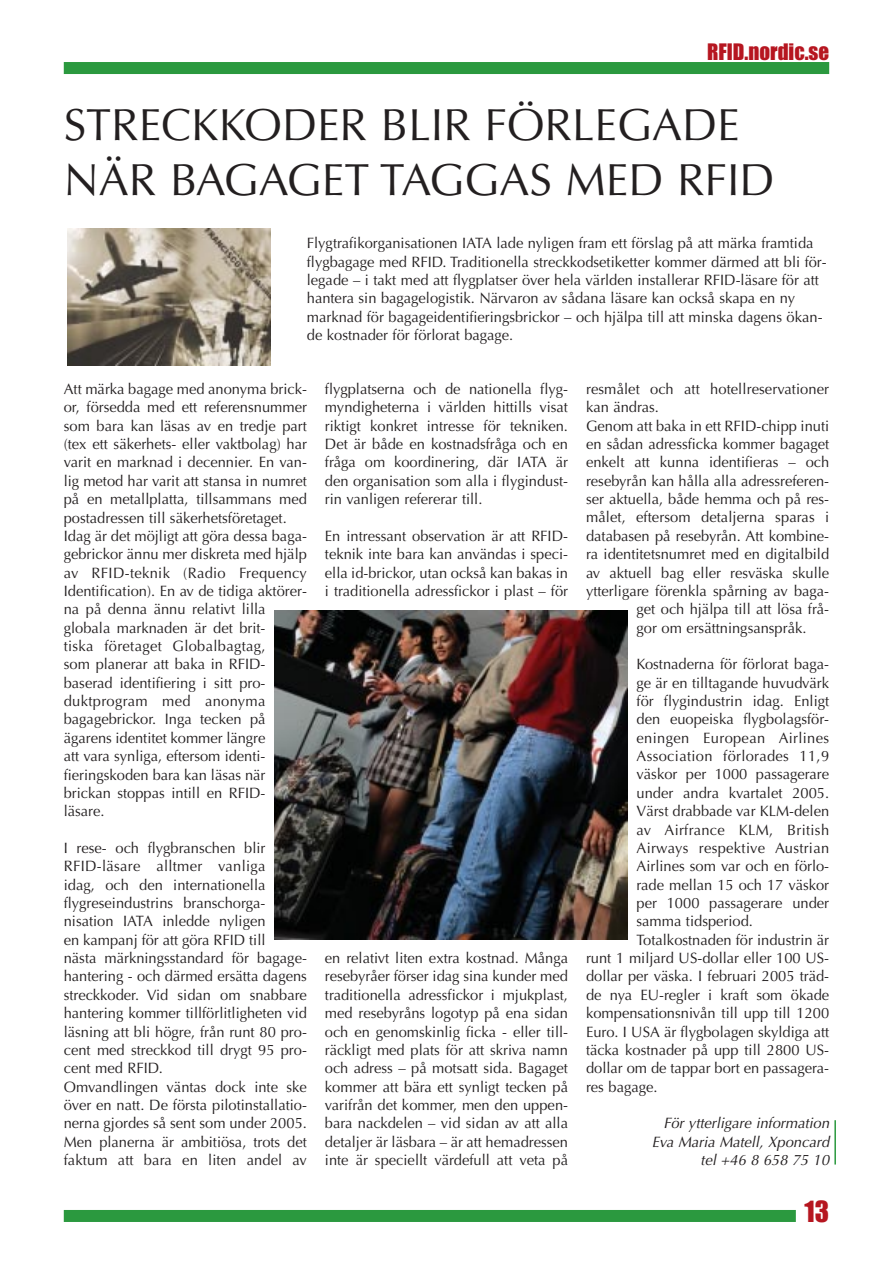
<style>
.page{position:relative;width:893px;height:1263px;background:#fff}
.page>*{position:absolute;margin:0;border:0;box-sizing:border-box;transform-origin:0 0}
.t1{font:45px/55.1px "Optima";color:#231f20}
.t2{font:27px "Impact";color:#b61620}
.t3{font:21px "Impact";color:#b61620}
.t4{font:15px/18.3px "Optima";color:#231f20}
.t5{font:15px "Optima";letter-spacing:.02em;color:#231f20}
.t6{font:italic 15px/18.3px "Optima";color:#231f20;text-align:right}
</style>
<div class="page">
<div style="left:64px;top:62px;width:765px;height:12px;background:#2b993f"></div>
<div style="left:64px;top:1210px;width:732px;height:12px;background:#2b993f"></div>
<hr style="left:834px;top:1120px;width:2px;height:44px;background:#2b993f">
<img style="left:275px;top:611px;width:353px;height:328px">
<img style="left:68px;top:229px;width:202px;height:137px">
<h3 class="t3" style="left:707px;top:45px;width:124px">RFID.nordic.se</h3>
<h1 class="t1" style="left:64px;top:102px;width:712px">STRECKKODER BLIR FÖRLEGADE<br>NÄR BAGAGET TAGGAS MED RFID</h1>
<p class="t4" style="left:307px;top:235px;width:521px">Flygtrafikorganisationen IATA lade nyligen fram ett förslag på att märka framtida flygbagage med RFID. Traditionella streckkodsetiketter kommer därmed att bli för&shy;legade – i takt med att flygplatser över hela världen installerar RFID-läsare för att hantera sin bagagelogistik. Närvaron av sådana läsare kan också skapa en ny marknad för bagageidentifieringsbrickor – och hjälpa till att minska dagens ökan&shy;de kostnader för förlorat bagage.</p>
<p class="t4" style="left:64px;top:381px;width:245px">Att märka bagage med anonyma brick&shy;or, försedda med ett referensnummer som bara kan läsas av en tredje part (tex ett säkerhets- eller vaktbolag) har varit en marknad i decennier. En van&shy;lig metod har varit att stansa in numret på en metallplatta, tillsammans med postadressen till säkerhetsföretaget.<br>Idag är det möjligt att göra dessa baga&shy;gebrickor ännu mer diskreta med hjälp av RFID-teknik (Radio Frequency Identification). En av de tidiga aktörer&shy;na på denna ännu relativt lilla globala marknaden är det brit-<br>tiska företaget Globalbagtag,<br>som planerar att baka in RFID&shy;baserad identifiering i sitt pro&shy;duktprogram med anonyma bagagebrickor. Inga tecken på ägarens identitet kommer längre<br>att vara synliga, eftersom identi&shy;fieringskoden bara kan läsas när brickan stoppas intill en RFID&shy;läsare.</p>
<p class="t4" style="left:64px;top:840px;width:245px">I rese- och flygbranschen blir RFID-läsare alltmer vanliga<br>idag, och den internationella flygreseindustrins branschorga&shy;nisation IATA inledde nyligen<br>en kampanj för att göra RFID till<br>nästa märkningsstandard för bagage&shy;hantering - och därmed ersätta dagens streckkoder. Vid sidan om snabbare hantering kommer tillförlitligheten vid läsning att bli högre, från runt 80 pro&shy;cent med streckkod till drygt 95 pro&shy;cent med RFID.<br>Omvandlingen väntas dock inte ske över en natt. De första pilotinstallatio&shy;nerna gjordes så sent som under 2005.<br>Men planerna är ambitiösa, trots det faktum att bara en liten andel av</p>
<p class="t4" style="left:325px;top:381px;width:245px;text-align:justify">flygplatserna och de nationella flyg&shy;myndigheterna i världen hittills visat riktigt konkret intresse för tekniken.<br>Det är både en kostnadsfråga och en fråga om koordinering, där IATA är den organisation som alla i flygindust&shy;rin vanligen refererar till.</p>
<p class="t4" style="left:325px;top:528px;width:245px;text-align:justify">En intressant observation är att RFID&shy;teknik inte bara kan användas i speci&shy;ella id-brickor, utan också kan bakas in i traditionella adressfickor i plast – för</p>
<p class="t4" style="left:325px;top:950px;width:245px;text-align:justify">en relativt liten extra kostnad. Många resebyråer förser idag sina kunder med traditionella adressfickor i mjukplast, med resebyråns logotyp på ena sidan och en genomskinlig ficka - eller till&shy;räckligt med plats för att skriva namn och adress – på motsatt sida. Bagaget kommer att bära ett synligt tecken på varifrån det kommer, men den uppen&shy;bara nackdelen – vid sidan av att alla detaljer är läsbara – är att hemadressen inte är speciellt värdefull att veta på</p>
<p class="t4" style="left:586px;top:381px;width:245px">resmålet och att hotellreservationer</p>
<p class="t4" style="left:586px;top:400px;width:74px">kan ändras.</p>
<p class="t4" style="left:586px;top:418px;width:245px">Genom att baka in ett RFID-chipp inuti</p>
<p class="t4" style="left:586px;top:436px;width:245px">en sådan adressficka kommer bagaget</p>
<p class="t4" style="left:586px;top:455px;width:245px">enkelt att kunna identifieras – och</p>
<p class="t4" style="left:586px;top:473px;width:245px">resebyrån kan hålla alla adressreferen-</p>
<p class="t4" style="left:586px;top:491px;width:245px">ser aktuella, både hemma och på res-</p>
<p class="t4" style="left:586px;top:510px;width:245px">målet, eftersom detaljerna sparas i</p>
<p class="t4" style="left:586px;top:528px;width:245px">databasen på resebyrån. Att kombine-</p>
<p class="t4" style="left:586px;top:546px;width:245px">ra identitetsnumret med en digitalbild</p>
<p class="t4" style="left:586px;top:565px;width:245px">av aktuell bag eller resväska skulle</p>
<p class="t4" style="left:586px;top:583px;width:245px">ytterligare förenkla spårning av baga-</p>
<p class="t4" style="left:637px;top:601px;width:194px">get och hjälpa till att lösa frå-</p>
<p class="t4" style="left:637px;top:620px;width:171px">gor om ersättningsanspråk.</p>
<p class="t4" style="left:637px;top:656px;width:194px">Kostnaderna för förlorat baga-</p>
<p class="t4" style="left:637px;top:675px;width:194px">ge är en tilltagande huvudvärk</p>
<p class="t4" style="left:637px;top:693px;width:194px">för flygindustrin idag. Enligt</p>
<p class="t4" style="left:637px;top:712px;width:194px">den euopeiska flygbolagsför-</p>
<p class="t5" style="left:637px;top:731px;width:194px">eningen European Airlines</p>
<p class="t5" style="left:637px;top:750px;width:194px">Association förlorades 11,9</p>
<p class="t4" style="left:637px;top:767px;width:194px">väskor per 1000 passagerare</p>
<p class="t4" style="left:637px;top:785px;width:194px">under andra kvartalet 2005.</p>
<p class="t4" style="left:637px;top:803px;width:194px">Värst drabbade var KLM-delen</p>
<p class="t5" style="left:637px;top:823px;width:194px">av Airfrance KLM, British</p>
<p class="t5" style="left:637px;top:842px;width:194px">Airways respektive Austrian</p>
<p class="t4" style="left:637px;top:858px;width:194px">Airlines som var och en förlo-</p>
<p class="t4" style="left:637px;top:877px;width:194px">rade mellan 15 och 17 väskor</p>
<p class="t4" style="left:637px;top:895px;width:194px">per 1000 passagerare under</p>
<p class="t4" style="left:637px;top:913px;width:118px">samma tidsperiod.</p>
<p class="t4" style="left:637px;top:932px;width:194px">Totalkostnaden för industrin är</p>
<p class="t4" style="left:586px;top:950px;width:245px">runt 1 miljard US-dollar eller 100 US-</p>
<p class="t4" style="left:586px;top:969px;width:245px">dollar per väska. I februari 2005 träd-</p>
<p class="t4" style="left:586px;top:987px;width:245px">de nya EU-regler i kraft som ökade</p>
<p class="t4" style="left:586px;top:1005px;width:245px">kompensationsnivån till upp till 1200</p>
<p class="t4" style="left:586px;top:1024px;width:245px">Euro. I USA är flygbolagen skyldiga att</p>
<p class="t4" style="left:586px;top:1042px;width:245px">täcka kostnader på upp till 2800 US-</p>
<p class="t4" style="left:586px;top:1060px;width:245px">dollar om de tappar bort en passagera-</p>
<p class="t4" style="left:586px;top:1079px;width:73px">res bagage.</p>
<p class="t6" style="left:652px;top:1115px;width:182px">För ytterligare information<br>Eva Maria Matell, Xponcard tel +46 8 658 75 10</p>
<h2 class="t2" style="left:805px;top:1202px;width:26px">13</h2>
</div>
